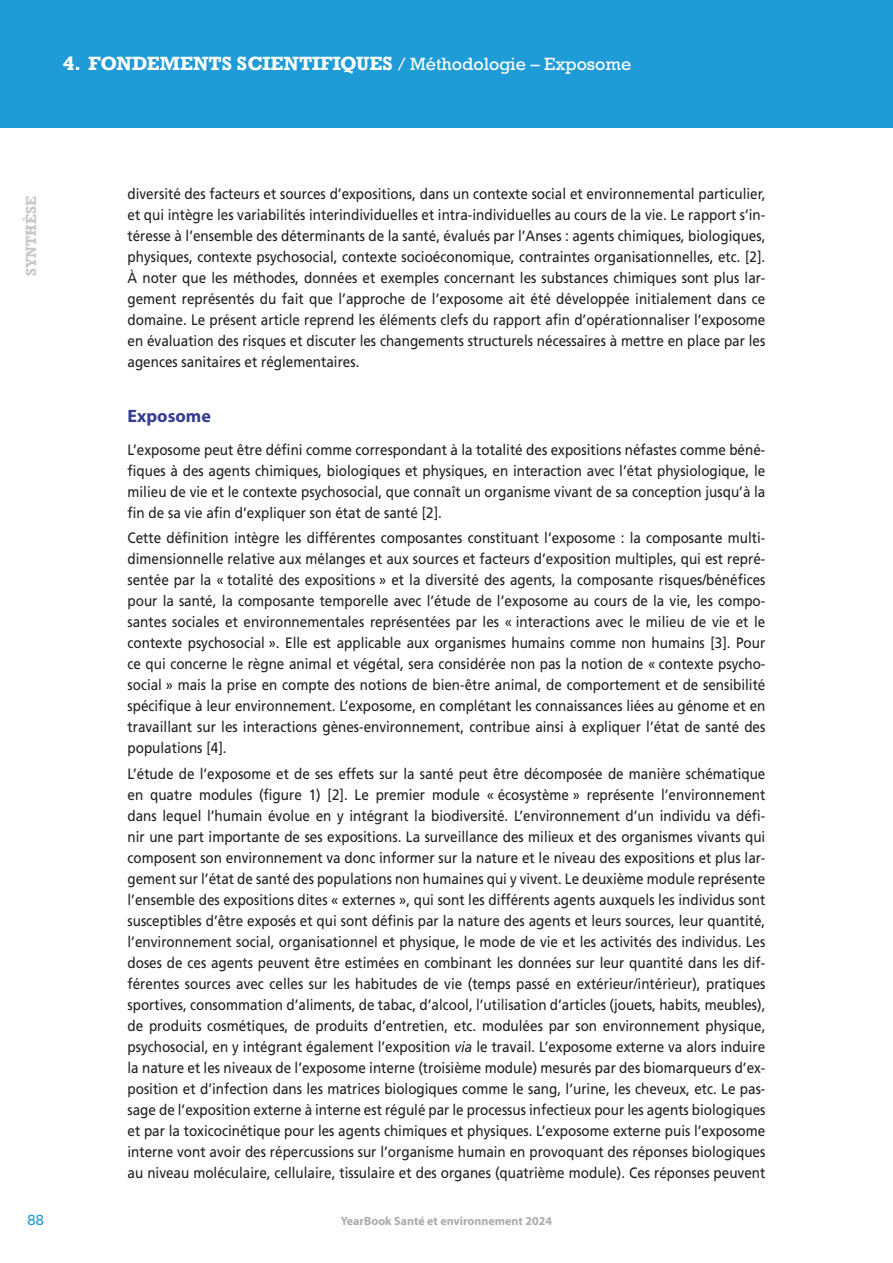
<style>
.page{position:relative;width:893px;height:1263px;background:#fff}
.page>*{position:absolute;margin:0;border:0;box-sizing:border-box;transform-origin:0 0}
.t1{font:700 18px "Rockwell";color:#fff}
.t2{font:700 18px "Myriad Pro";color:#343d91}
.t3{font:15px/21px "Frutiger LT Std";color:#231f20;text-align:justify;scale:.9 1}
.t4{font:700 15px "Rockwell Std";color:#c6c8c9}
.t5{font:15px "Rockwell Std";color:#1f9bd7}
.t6{font:700 12px "Myriad Pro";color:#a9acaf}
.s1{font-family:"Rockwell Std";font-weight:400}
.s2{font-style:italic}
</style>
<div class="page">
<div style="left:0;top:0;width:893px;height:128px;background:#1f9bd7"></div>
<p class="t1" style="left:63px;top:52px;width:570px">4. FONDEMENTS SCIENTIFIQUES <span class="s1">/ Méthodologie – Exposome</span></p>
<p class="t4" style="left:22px;top:276px;width:81px;rotate:-90deg">SYNTHÈSE</p>
<p class="t3" style="left:128px;top:184px;width:710px">diversité des facteurs et sources d’expositions, dans un contexte social et environnemental particulier, et qui intègre les variabilités interindividuelles et intra-individuelles au cours de la vie. Le rapport s’in&shy;téresse à l’ensemble des déterminants de la santé, évalués par l’Anses : agents chimiques, biologiques, physiques, contexte psychosocial, contexte socioéconomique, contraintes organisationnelles, etc. [2].<br>À noter que les méthodes, données et exemples concernant les substances chimiques sont plus lar&shy;gement représentés du fait que l’approche de l’exposome ait été développée initialement dans ce domaine. Le présent article reprend les éléments clefs du rapport afin d’opérationnaliser l’exposome en évaluation des risques et discuter les changements structurels nécessaires à mettre en place par les agences sanitaires et réglementaires.</p>
<p class="t2" style="left:128px;top:406px;width:85px">Exposome</p>
<p class="t3" style="left:128px;top:439px;width:710px">L’exposome peut être défini comme correspondant à la totalité des expositions néfastes comme béné&shy;fiques à des agents chimiques, biologiques et physiques, en interaction avec l’état physiologique, le milieu de vie et le contexte psychosocial, que connaît un organisme vivant de sa conception jusqu’à la fin de sa vie afin d’expliquer son état de santé [2].</p>
<p class="t3" style="left:128px;top:528px;width:710px">Cette définition intègre les différentes composantes constituant l’exposome : la composante multi&shy;dimensionnelle relative aux mélanges et aux sources et facteurs d’exposition multiples, qui est repré&shy;sentée par la « totalité des expositions » et la diversité des agents, la composante risques/bénéfices pour la santé, la composante temporelle avec l’étude de l’exposome au cours de la vie, les compo&shy;santes sociales et environnementales représentées par les « interactions avec le milieu de vie et le contexte psychosocial ». Elle est applicable aux organismes humains comme non humains [3]. Pour ce qui concerne le règne animal et végétal, sera considérée non pas la notion de « contexte psycho&shy;social » mais la prise en compte des notions de bien-être animal, de comportement et de sensibilité spécifique à leur environnement. L’exposome, en complétant les connaissances liées au génome et en travaillant sur les interactions gènes-environnement, contribue ainsi à expliquer l’état de santé des populations [4].</p>
<p class="t3" style="left:128px;top:763px;width:710px">L’étude de l’exposome et de ses effets sur la santé peut être décomposée de manière schématique en quatre modules (figure 1) [2]. Le premier module « écosystème » représente l’environnement dans lequel l’humain évolue en y intégrant la biodiversité. L’environnement d’un individu va défi&shy;nir une part importante de ses expositions. La surveillance des milieux et des organismes vivants qui composent son environnement va donc informer sur la nature et le niveau des expositions et plus lar&shy;gement sur l’état de santé des populations non humaines qui y vivent. Le deuxième module représente l’ensemble des expositions dites « externes », qui sont les différents agents auxquels les individus sont susceptibles d’être exposés et qui sont définis par la nature des agents et leurs sources, leur quantité, l’environnement social, organisationnel et physique, le mode de vie et les activités des individus. Les doses de ces agents peuvent être estimées en combinant les données sur leur quantité dans les dif&shy;férentes sources avec celles sur les habitudes de vie (temps passé en extérieur/intérieur), pratiques sportives, consommation d’aliments, de tabac, d’alcool, l’utilisation d’articles (jouets, habits, meubles), de produits cosmétiques, de produits d’entretien, etc. modulées par son environnement physique, psychosocial, en y intégrant également l’exposition <span class="s2">via</span> le travail. L’exposome externe va alors induire la nature et les niveaux de l’exposome interne (troisième module) mesurés par des biomarqueurs d’ex&shy;position et d’infection dans les matrices biologiques comme le sang, l’urine, les cheveux, etc. Le pas&shy;sage de l’exposition externe à interne est régulé par le processus infectieux pour les agents biologiques et par la toxicocinétique pour les agents chimiques et physiques. L’exposome externe puis l’exposome interne vont avoir des répercussions sur l’organisme humain en provoquant des réponses biologiques au niveau moléculaire, cellulaire, tissulaire et des organes (quatrième module). Ces réponses peuvent</p>
<p class="t5" style="left:28px;top:1211px;width:18px">88</p>
<p class="t6" style="left:341px;top:1214px;width:213px">YearBook Santé et environnement 2024</p>
</div>
